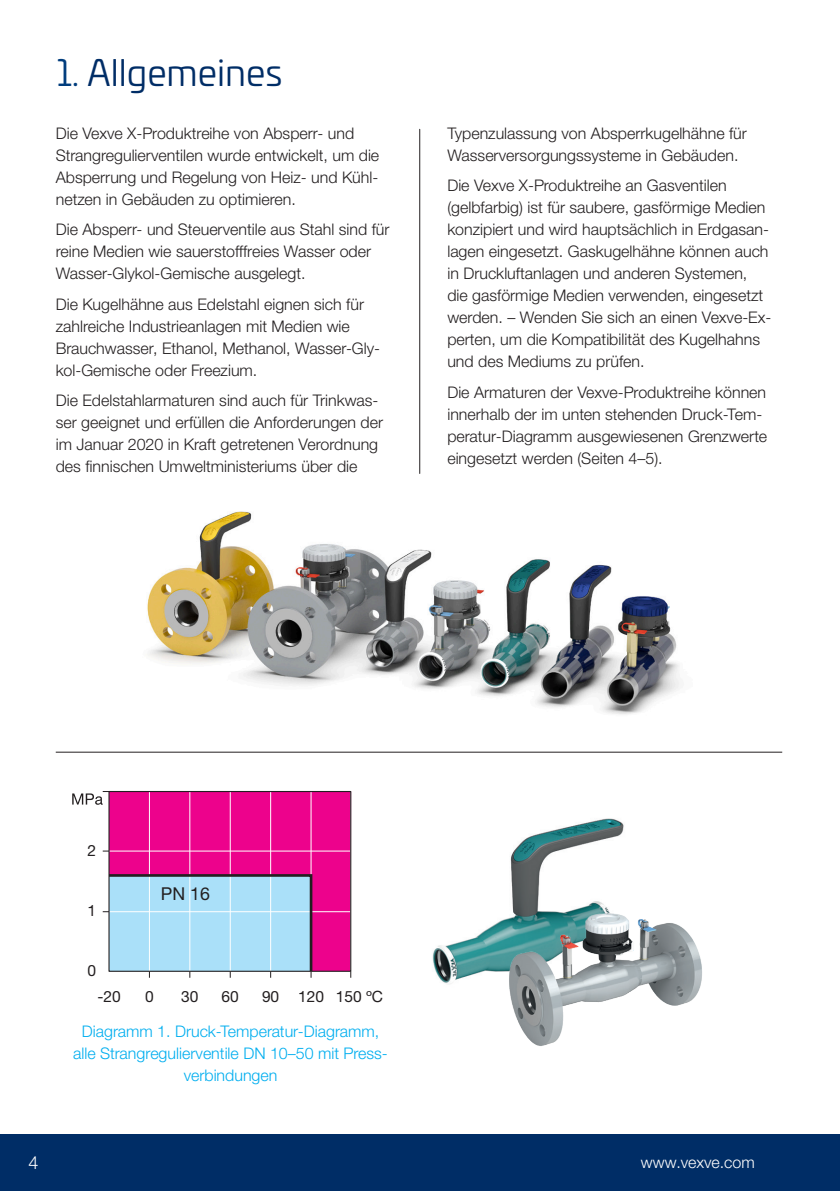
<style>
.page{position:relative;width:840px;height:1191px;background:#fff}
.page>*{position:absolute;margin:0;border:0;box-sizing:border-box;transform-origin:0 0}
.Otsikot{font:36px "Univia Pro";color:#002d66}
.t1{font:300 18px "Helvetica Neue LTW1 G";color:#fff}
.t2{font:17.8px "Helvetica Neue LTW1 G";color:#231f20}
.Leipis{font:300 16px/22px "Helvetica Neue LTW1 G";color:#231f20}
.kuvateksti{font:300 16px/22px "Helvetica Neue LTW1 G";color:#00aeef;text-align:center}
.t3{font:300 16px "Helvetica Neue LTW1 G";color:#fff}
.t4{font:15.6px "Helvetica Neue LTW1 G";color:#231f20}
.s1{color:#013d7d}
</style>
<div class="page">
<div style="left:0;top:1134px;width:839px;height:57px;background:#002d66"></div>
<hr style="left:839px;top:1134px;width:1px;height:57px;background:#002d66">
<img style="left:96px;top:439px;width:672px;height:313px">
<div style="left:110px;top:793px;width:239px;height:176px;background:#ed028c"></div>
<hr style="left:109px;top:850px;width:241px;height:1px;background:#fff">
<hr style="left:109px;top:911px;width:241px;height:1px;background:#fff">
<hr style="left:310px;top:791px;width:1px;height:180px;background:#fff">
<hr style="left:270px;top:791px;width:1px;height:180px;background:#fff">
<hr style="left:230px;top:791px;width:1px;height:180px;background:#fff">
<hr style="left:189px;top:791px;width:1px;height:180px;background:#fff">
<hr style="left:149px;top:791px;width:1px;height:180px;background:#fff">
<svg style="left:103px;top:872px;width:210px;height:105px;background:#add5ed"></svg>
<div style="left:108px;top:791px;width:243px;height:180px;border:1px solid #231f20"></div>
<svg style="left:72px;top:791px;width:37px;height:13px"></svg>
<hr style="left:56px;top:752px;width:725px;height:1px;background:#231f20">
<img style="left:432px;top:818px;width:192px;height:166px">
<img style="left:506px;top:880px;width:196px;height:166px">
<hr style="left:419px;top:129px;width:1px;height:344px;background:#231f20">
<p class="Otsikot" style="left:57px;top:46px;width:227px"><span class="s1">1.</span> Allgemeines</p>
<p class="Leipis" style="left:56px;top:122px;width:325px">Die Vexve X-Produktreihe von Absperr- und Strangregulierventilen wurde entwickelt, um die Absperrung und Regelung von Heiz- und Kühl&shy;netzen in Gebäuden zu optimieren.</p>
<p class="Leipis" style="left:56px;top:218px;width:335px">Die Absperr- und Steuerventile aus Stahl sind für reine Medien wie sauerstofffreies Wasser oder<br>Wasser-Glykol-Gemische ausgelegt.</p>
<p class="Leipis" style="left:56px;top:293px;width:326px">Die Kugelhähne aus Edelstahl eignen sich für zahlreiche Industrieanlagen mit Medien wie Brauchwasser, Ethanol, Methanol, Wasser-Gly&shy;kol-Gemische oder Freezium.</p>
<p class="Leipis" style="left:56px;top:389px;width:329px">Die Edelstahlarmaturen sind auch für Trinkwas&shy;ser geeignet und erfüllen die Anforderungen der im Januar 2020 in Kraft getretenen Verordnung des finnischen Umweltministeriums über die</p>
<p class="Leipis" style="left:447px;top:122px;width:301px">Typenzulassung von Absperrkugelhähne für<br>Wasserversorgungssysteme in Gebäuden.</p>
<p class="Leipis" style="left:447px;top:174px;width:325px">Die Vexve X-Produktreihe an Gasventilen (gelbfarbig) ist für saubere, gasförmige Medien konzipiert und wird hauptsächlich in Erdgasan&shy;lagen eingesetzt. Gaskugelhähne können auch in Druckluftanlagen und anderen Systemen, die gasförmige Medien verwenden, eingesetzt werden. – Wenden Sie sich an einen Vexve-Ex&shy;perten, um die Kompatibilität des Kugelhahns und des Mediums zu prüfen.</p>
<p class="Leipis" style="left:447px;top:381px;width:321px">Die Armaturen der Vexve-Produktreihe können innerhalb der im unten stehenden Druck-Tem&shy;peratur-Diagramm ausgewiesenen Grenzwerte eingesetzt werden (Seiten 4–5).</p>
<p class="t4" style="left:87px;top:840px;width:10px">2</p>
<p class="t4" style="left:87px;top:901px;width:10px">1</p>
<p class="t4" style="left:87px;top:960px;width:10px">0</p>
<p class="t4" style="left:97px;top:987px;width:25px">-20</p>
<p class="t2" style="left:161px;top:882px;width:51px">PN 16</p>
<p class="t4" style="left:145px;top:987px;width:10px">0</p>
<p class="t4" style="left:181px;top:987px;width:19px">30</p>
<p class="t4" style="left:221px;top:987px;width:19px">60</p>
<p class="t4" style="left:262px;top:987px;width:123px">90 120 150 ºC</p>
<p class="kuvateksti" style="left:73px;top:1019px;width:316px">Diagramm 1. Druck-Temperatur-Diagramm, alle Strangregulierventile DN 10–50 mit Press&shy;verbindungen</p>
<p class="t1" style="left:28px;top:1151px;width:12px">4</p>
<p class="t3" style="left:640px;top:1152px;width:116px">www.vexve.com</p>
</div>
